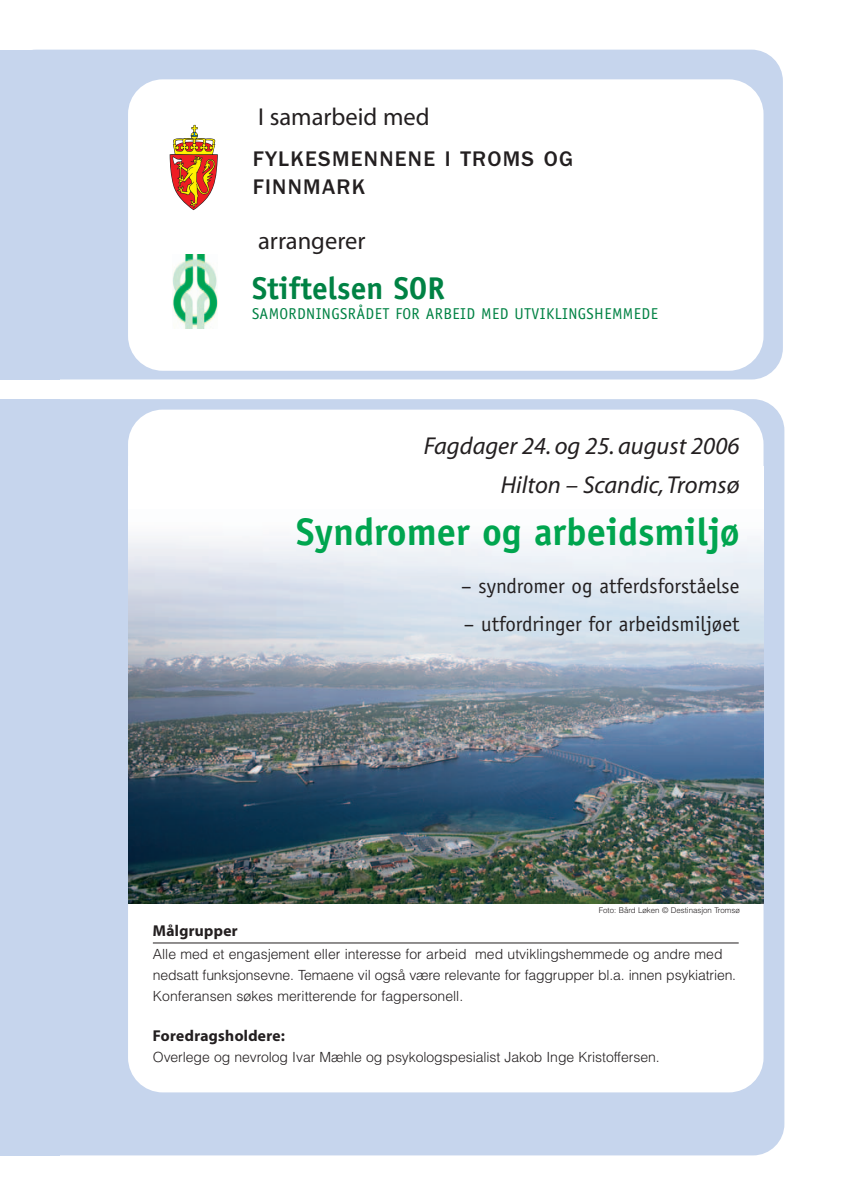
<style>
.page{position:relative;width:844px;height:1191px;background:#fff}
.page>*{position:absolute;margin:0;border:0;box-sizing:border-box;transform-origin:0 0}
.t1{font:700 38.5px "Officina Sans";color:#00a54f}
.t2{font:700 31.5px "Officina Sans";color:#008244}
.t3{font:italic 24.5px/38.5px "Myriad";color:#231f20;text-align:right}
.t4{font:24.5px "Myriad";color:#231f20}
.t5{font:500 21.88px/28px "Franklin Gothic";letter-spacing:.06em;color:#231f20}
.t6{font:21px "Officina Sans";color:#231f20}
.t7{font:15.75px "Officina Sans";letter-spacing:.025em;color:#008244}
.t8{font:15.75px "Myriad Headline";letter-spacing:.025em;color:#231f20}
.t9{font:300 14px/21px "Helvetica";letter-spacing:-.005em;color:#231f20}
.t10{font:300 7.88px "Helvetica";color:#231f20}
</style>
<div class="page">
<div style="left:18px;top:399px;width:766px;height:756px;background:#c6d5ed;border-radius:31px"></div>
<div style="left:0;top:399px;width:60px;height:756px;background:#c6d5ed"></div>
<div style="left:128px;top:409px;width:635px;height:683px;background:#fff;border-radius:35px"></div>
<div style="left:5px;top:50px;width:777px;height:329px;background:#c6d5ed;border-radius:31px"></div>
<div style="left:0;top:50px;width:60px;height:329px;background:#c6d5ed"></div>
<div style="left:128px;top:79px;width:635px;height:292px;background:#fff;border-radius:35px"></div>
<img style="left:172px;top:254px;width:45px;height:74px">
<hr style="left:153px;top:942px;width:585px;height:1px;background:#231f20">
<svg style="left:170px;top:125px;width:48px;height:85px"></svg>
<img style="left:128px;top:538px;width:635px;height:365px">
<h3 class="t4" style="left:258px;top:108px;width:173px">I samarbeid med</h3>
<h3 class="t5" style="left:253px;top:146px;width:322px">FYLKESMENNENE I TROMS OG<br>FINNMARK</h3>
<h3 class="t4" style="left:258px;top:231px;width:109px">arrangerer</h3>
<h2 class="t2" style="left:252px;top:276px;width:194px">Stiftelsen SOR</h2>
<p class="t7" style="left:252px;top:308px;width:407px">SAMORDNINGSRÅDET FOR ARBEID MED UTVIKLINGSHEMMEDE</p>
<h3 class="t3" style="left:423px;top:428px;width:317px">Fagdager 24. og 25. august 2006<br>Hilton – Scandic,Tromsø</h3>
<h1 class="t1" style="left:296px;top:517px;width:444px">Syndromer og arbeidsmiljø</h1>
<h3 class="t6" style="left:461px;top:578px;width:280px">– syndromer og atferdsforståelse</h3>
<h3 class="t6" style="left:464px;top:615px;width:277px">– utfordringer for arbeidsmiljøet</h3>
<p class="t10" style="left:598px;top:907px;width:142px">Foto: Bård Løken © Destinasjon Tromsø</p>
<p class="t8" style="left:153px;top:924px;width:86px">Målgrupper</p>
<p class="t9" style="left:153px;top:944px;width:584px">Alle med et engasjement eller interesse for arbeid med utviklingshemmede og andre med nedsatt funksjonsevne. Temaene vil også være relevante for faggrupper bl.a. innen psykiatrien.<br>Konferansen søkes meritterende for fagpersonell.</p>
<p class="t8" style="left:153px;top:1029px;width:133px">Foredragsholdere:</p>
<p class="t9" style="left:153px;top:1047px;width:508px">Overlege og nevrolog Ivar Mæhle og psykologspesialist Jakob Inge Kristoffersen.</p>
</div>
